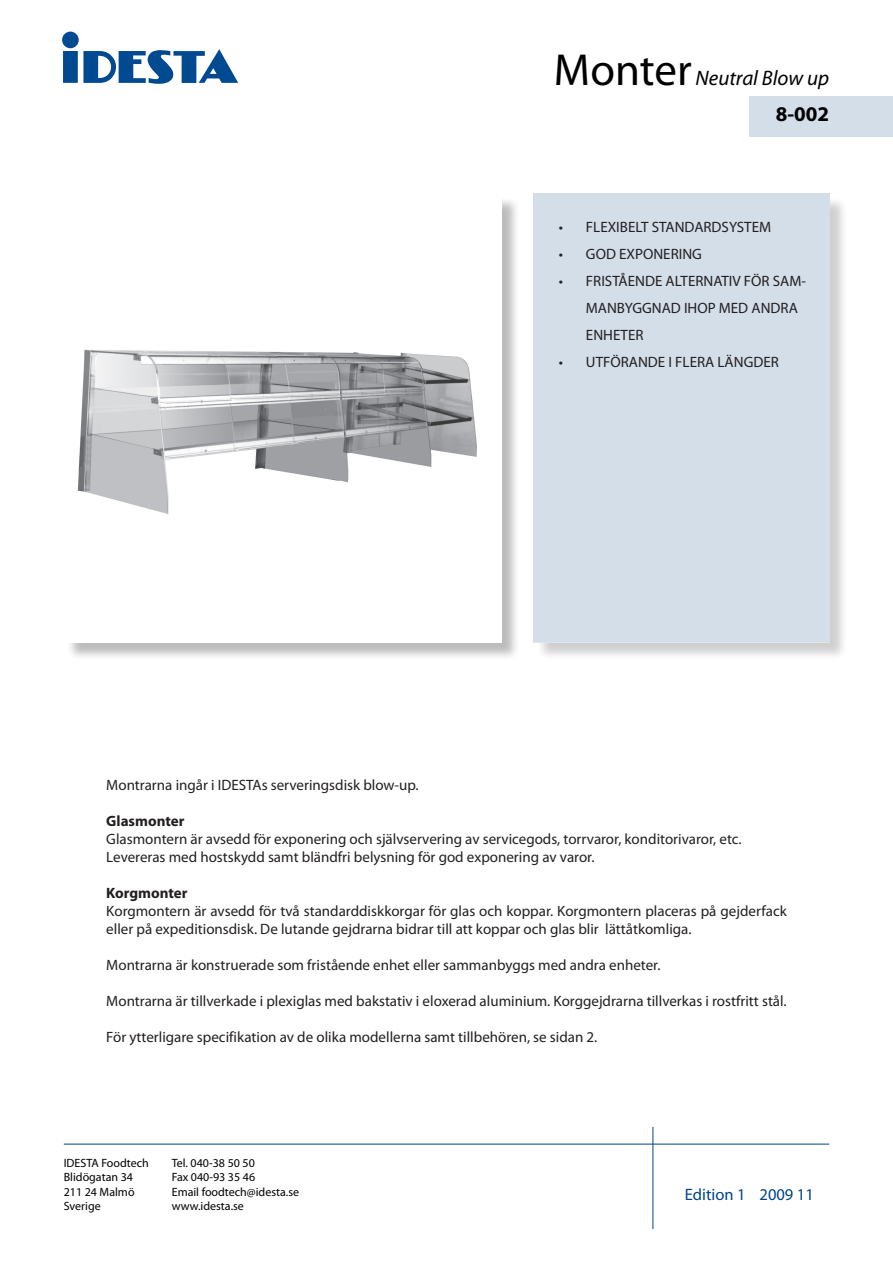
<style>
.page{position:relative;width:893px;height:1263px;background:#fff}
.page>*{position:absolute;margin:0;border:0;box-sizing:border-box;transform-origin:0 0}
.t1{font:italic 21px "Myriad Pro";color:#000}
.t2{font:700 21px "Myriad Pro";color:#000}
.t3{font:16.5px "Myriad Pro";color:#004489}
.t4{font:15px/27px "Myriad Pro";color:#231f20}
.t5{font:700 15px "Myriad Pro";color:#231f20}
.t6{font:12px "Myriad Pro";color:#000}
.s1{font-style:normal;font-size:45px}
</style>
<div class="page">
<hr style="left:653px;top:1127px;width:1px;height:102px;background:#004489">
<hr style="left:64px;top:1144px;width:765px;height:1px;background:#004489">
<div style="left:536px;top:196px;width:312px;height:465px;background:#231f20;opacity:.31"></div>
<div style="left:534px;top:194px;width:295px;height:448px;background:#d3dee9"></div>
<div style="left:62px;top:32px;width:17px;height:16px;background:#014990;border-radius:50%"></div>
<div style="left:63px;top:51px;width:15px;height:32px;background:#014990"></div>
<svg style="left:83px;top:49px;width:155px;height:35px"></svg>
<div style="left:66px;top:196px;width:455px;height:465px;background:#231f20;opacity:.3"></div>
<div style="left:64px;top:194px;width:438px;height:448px;background:#fff"></div>
<img style="left:77px;top:349px;width:400px;height:165px">
<p class="t1" style="left:554px;top:65px;width:277px"><span class="s1">Monter</span> Neutral Blow up</p>
<p class="t2" style="left:776px;top:100px;width:55px">8-002</p>
<p class="t4" style="left:559px;top:213px;width:214px">• FLEXIBELT STANDARDSYSTEM</p>
<p class="t4" style="left:559px;top:240px;width:144px">• GOD EXPONERING</p>
<p class="t4" style="left:586px;top:267px;width:222px;text-indent:-27px">• FRISTÅENDE ALTERNATIV FÖR SAM-<br>MANBYGGNAD IHOP MED ANDRA<br>ENHETER</p>
<p class="t4" style="left:559px;top:348px;width:221px">• UTFÖRANDE I FLERA LÄNGDER</p>
<p class="t4" style="left:106px;top:772px;width:314px">Montrarna ingår i IDESTAs serveringsdisk blow-up.</p>
<p class="t5" style="left:106px;top:812px;width:80px">Glasmonter</p>
<p class="t4" style="left:106px;top:826px;width:637px">Glasmontern är avsedd för exponering och självservering av servicegods, torrvaror, konditorivaror, etc.</p>
<p class="t4" style="left:106px;top:844px;width:490px">Levereras med hostskydd samt bländfri belysning för god exponering av varor.</p>
<p class="t5" style="left:106px;top:884px;width:83px">Korgmonter</p>
<p class="t4" style="left:106px;top:902px;width:682px;line-height:18px">Korgmontern är avsedd för två standarddiskkorgar för glas och koppar. Korgmontern placeras på gejderfack eller på expeditionsdisk. De lutande gejdrarna bidrar till att koppar och glas blir lättåtkomliga.</p>
<p class="t4" style="left:106px;top:952px;width:556px">Montrarna är konstruerade som fristående enhet eller sammanbyggs med andra enheter.</p>
<p class="t4" style="left:106px;top:988px;width:682px">Montrarna är tillverkade i plexiglas med bakstativ i eloxerad aluminium. Korggejdrarna tillverkas i rostfritt stål.</p>
<p class="t4" style="left:106px;top:1024px;width:493px">För ytterligare specifikation av de olika modellerna samt tillbehören, se sidan 2.</p>
<p class="t6" style="left:64px;top:1155px;width:86px">IDESTA Foodtech</p>
<p class="t6" style="left:172px;top:1155px;width:85px">Tel. 040-38 50 50</p>
<p class="t6" style="left:64px;top:1170px;width:71px">Blidögatan 34</p>
<p class="t6" style="left:172px;top:1170px;width:85px">Fax 040-93 35 46</p>
<p class="t6" style="left:64px;top:1184px;width:72px">211 24 Malmö</p>
<p class="t6" style="left:172px;top:1184px;width:129px">Email foodtech@idesta.se</p>
<p class="t6" style="left:64px;top:1198px;width:38px">Sverige</p>
<p class="t6" style="left:172px;top:1198px;width:74px">www.idesta.se</p>
<p class="t3" style="left:685px;top:1184px;width:130px">Edition 1 2009 11</p>
</div>
